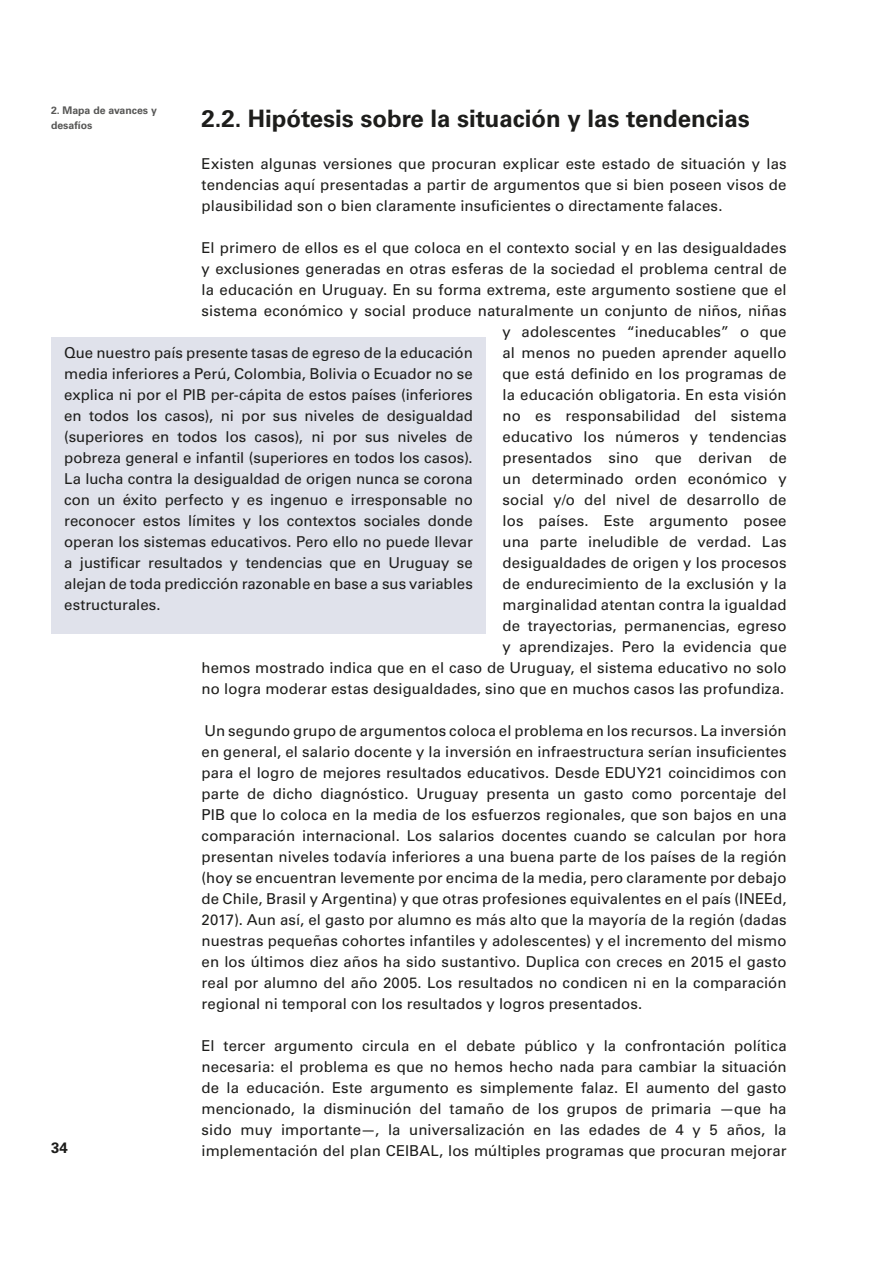
<style>
.page{position:relative;width:893px;height:1263px;background:#fff}
.page>*{position:absolute;margin:0;border:0;box-sizing:border-box;transform-origin:0 0}
.t1{font:700 24px "Univers LT Std";color:#1d1d1b}
.t2{font:15px/21px "Univers LT Std";letter-spacing:.01em;color:#1d1d1b;text-align:justify}
.t3{font:700 15px "Univers LT Std";color:#1d1d1b}
.t4{font:700 10.5px/15px "Univers LT Std";color:#575756}
</style>
<div class="page">
<div style="left:51px;top:337px;width:435px;height:296px;background:#e0e2eb"></div>
<p class="t4" style="left:51px;top:103px;width:107px">2. Mapa de avances y desafíos</p>
<h1 class="t1" style="left:202px;top:105px;width:550px">2.2. Hipótesis sobre la situación y las tendencias</h1>
<p class="t2" style="left:202px;top:154px;width:587px">Existen algunas versiones que procuran explicar este estado de situación y las tendencias aquí presentadas a partir de argumentos que si bien poseen visos de plausibilidad son o bien claramente insuficientes o directamente falaces.</p>
<p class="t2" style="left:202px;top:238px;width:587px;text-align:right">El primero de ellos es el que coloca en el contexto social y en las desigualdades y exclusiones generadas en otras esferas de la sociedad el problema central de la educación en Uruguay. En su forma extrema, este argumento sostiene que el sistema económico y social produce naturalmente un conjunto de niños, niñas y adolescentes “ineducables” o que<br>al menos no pueden aprender aquello<br>que está definido en los programas de<br>la educación obligatoria. En esta visión<br>no es responsabilidad del sistema<br>educativo los números y tendencias<br>presentados sino que derivan de<br>un determinado orden económico y<br>social y/o del nivel de desarrollo de<br>los países. Este argumento posee<br>una parte ineludible de verdad. Las<br>desigualdades de origen y los procesos<br>de endurecimiento de la exclusión y la<br>marginalidad atentan contra la igualdad<br>de trayectorias, permanencias, egreso<br>y aprendizajes. Pero la evidencia que<br>hemos mostrado indica que en el caso de Uruguay, el sistema educativo no solo no logra moderar estas desigualdades, sino que en muchos casos las profundiza.</p>
<p class="t2" style="left:202px;top:721px;width:587px">Un segundo grupo de argumentos coloca el problema en los recursos. La inversión en general, el salario docente y la inversión en infraestructura serían insuficientes para el logro de mejores resultados educativos. Desde EDUY21 coincidimos con parte de dicho diagnóstico. Uruguay presenta un gasto como porcentaje del PIB que lo coloca en la media de los esfuerzos regionales, que son bajos en una comparación internacional. Los salarios docentes cuando se calculan por hora presentan niveles todavía inferiores a una buena parte de los países de la región (hoy se encuentran levemente por encima de la media, pero claramente por debajo de Chile, Brasil y Argentina) y que otras profesiones equivalentes en el país (INEEd, 2017). Aun así, el gasto por alumno es más alto que la mayoría de la región (dadas nuestras pequeñas cohortes infantiles y adolescentes) y el incremento del mismo en los últimos diez años ha sido sustantivo. Duplica con creces en 2015 el gasto real por alumno del año 2005. Los resultados no condicen ni en la comparación regional ni temporal con los resultados y logros presentados.</p>
<p class="t2" style="left:202px;top:1036px;width:587px">El tercer argumento circula en el debate público y la confrontación política necesaria: el problema es que no hemos hecho nada para cambiar la situación de la educación. Este argumento es simplemente falaz. El aumento del gasto mencionado, la disminución del tamaño de los grupos de primaria —que ha sido muy importante—, la universalización en las edades de 4 y 5 años, la implementación del plan CEIBAL, los múltiples programas que procuran mejorar</p>
<p class="t2" style="left:64px;top:343px;width:410px">Que nuestro país presente tasas de egreso de la educación media inferiores a Perú, Colombia, Bolivia o Ecuador no se explica ni por el PIB per-cápita de estos países (inferiores en todos los casos), ni por sus niveles de desigualdad (superiores en todos los casos), ni por sus niveles de pobreza general e infantil (superiores en todos los casos).<br>La lucha contra la desigualdad de origen nunca se corona con un éxito perfecto y es ingenuo e irresponsable no reconocer estos límites y los contextos sociales donde operan los sistemas educativos. Pero ello no puede llevar a justificar resultados y tendencias que en Uruguay se alejan de toda predicción razonable en base a sus variables estructurales.</p>
<p class="t3" style="left:51px;top:1138px;width:18px">34</p>
</div>
